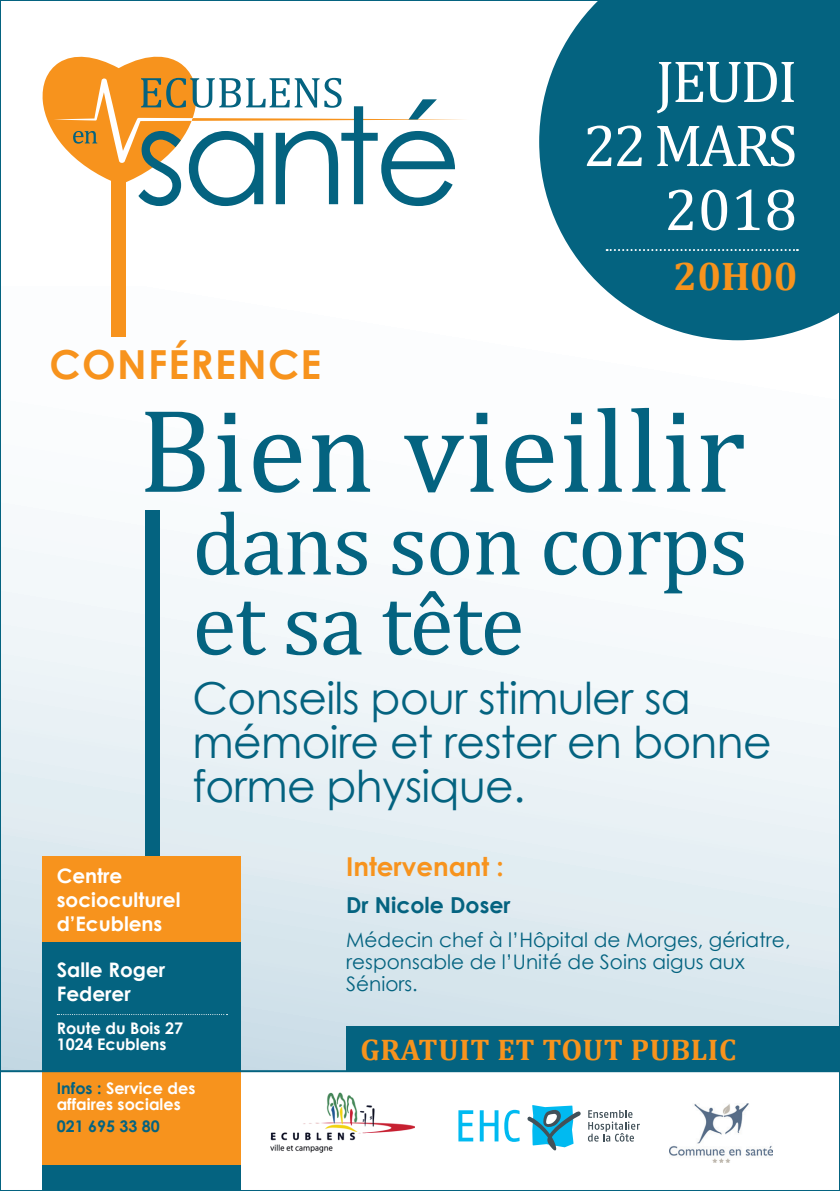
<style>
.page{position:relative;width:840px;height:1191px;background:#fff}
.page>*{position:absolute;margin:0;border:0;box-sizing:border-box;transform-origin:0 0}
.t1{font:120px "Cambria";letter-spacing:.01em;color:#046380}
.t2{font:90px/80px "Cambria";letter-spacing:-.015em;color:#046380}
.t3{font:60px/64px "Cambria";letter-spacing:-.04em;color:#fff;text-align:right}
.t4{font:44px/44px "Century Gothic";letter-spacing:-.015em;color:#046380}
.t5{font:700 40px "Century Gothic";letter-spacing:.03em;color:#f7931d}
.t6{font:700 40px "Cambria";color:#f7931d}
.t7{font:700 30px "Cambria";letter-spacing:.02em;color:#f7931d}
.t8{font:700 26px "Century Gothic";color:#f7931d}
.t9{font:700 22px "Century Gothic";color:#046380}
.t10{font:20px/22px "Century Gothic";color:#046380}
.t11{font:700 20px/24px "Century Gothic";color:#fff}
.t12{font:700 16px/16px "Century Gothic";color:#fff}
.t13{font:700 16px "Century Gothic";color:#046380}
.s1{color:#046380}
</style>
<div class="page">
<div style="left:0;top:286px;width:839px;height:785px;background:linear-gradient(to bottom,#fff,#d2e2ea)"></div>
<div style="left:346px;top:1026px;width:493px;height:45px;background:#046380"></div>
<div style="left:145px;top:510px;width:14px;height:459px;background:#046380"></div>
<div style="left:43px;top:1069px;width:198px;height:117px;background:#f7931d"></div>
<hr style="left:0;top:1070px;width:839px;height:2px;background:#046380">
<img style="left:270px;top:1092px;width:144px;height:60px">
<img style="left:669px;top:1103px;width:103px;height:59px">
<div style="left:112px;top:174px;width:14px;height:163px;background:#f7931d"></div>
<svg style="left:539px;top:2px;width:298px;height:338px;fill:#046380"></svg>
<svg style="left:42px;top:56px;width:422px;height:129px"></svg>
<svg style="left:73px;top:131px;width:24px;height:13px"></svg>
<svg style="left:138px;top:78px;width:317px;height:128px"></svg>
<svg style="left:606px;top:249px;width:191px;height:2px"></svg>
<div style="left:43px;top:940px;width:198px;height:131px;background:#046380"></div>
<div style="left:43px;top:1165px;width:198px;height:26px;background:#046380"></div>
<div style="left:43px;top:856px;width:198px;height:85px;background:#f7931d"></div>
<svg style="left:57px;top:1014px;width:170px;height:1px"></svg>
<svg style="left:527px;top:1105px;width:54px;height:45px"></svg>
<svg style="left:587px;top:1110px;width:52px;height:31px"></svg>
<svg style="left:458px;top:1110px;width:15px;height:31px"></svg>
<svg style="left:479px;top:1110px;width:19px;height:31px"></svg>
<svg style="left:504px;top:1109px;width:15px;height:32px"></svg>
<h3 class="t3" style="left:582px;top:49px;width:216px">JEUDI<br>22 MARS<br>2018</h3>
<h3 class="t6" style="left:673px;top:248px;width:125px">20H00</h3>
<h3 class="t5" style="left:50px;top:334px;width:273px">CONFÉRENCE</h3>
<h1 class="t1" style="left:138px;top:380px;width:608px">Bien vieillir</h1>
<h2 class="t2" style="left:192px;top:503px;width:557px">dans son corps et sa tête</h2>
<h3 class="t4" style="left:192px;top:675px;width:580px">Conseils pour stimuler sa mémoire et rester en bonne forme physique.</h3>
<p class="t11" style="left:57px;top:862px;width:125px">Centre socioculturel d’Ecublens</p>
<p class="t11" style="left:57px;top:957px;width:110px">Salle Roger<br>Federer</p>
<p class="t12" style="left:57px;top:1020px;width:128px">Route du Bois 27<br>1024 Ecublens</p>
<h3 class="t8" style="left:346px;top:846px;width:159px">Intervenant :</h3>
<p class="t9" style="left:346px;top:888px;width:166px">Dr Nicole Doser</p>
<p class="t10" style="left:346px;top:928px;width:445px">Médecin chef à l’Hôpital de Morges, gériatre, responsable de l’Unité de Soins aigus aux<br>Séniors.</p>
<h3 class="t7" style="left:360px;top:1028px;width:377px">GRATUIT ET TOUT PUBLIC</h3>
<p class="t12" style="left:57px;top:1079px;width:140px"><span class="s1">Infos :</span> Service des affaires sociales</p>
<p class="t13" style="left:57px;top:1114px;width:105px">021 695 33 80</p>
</div>
